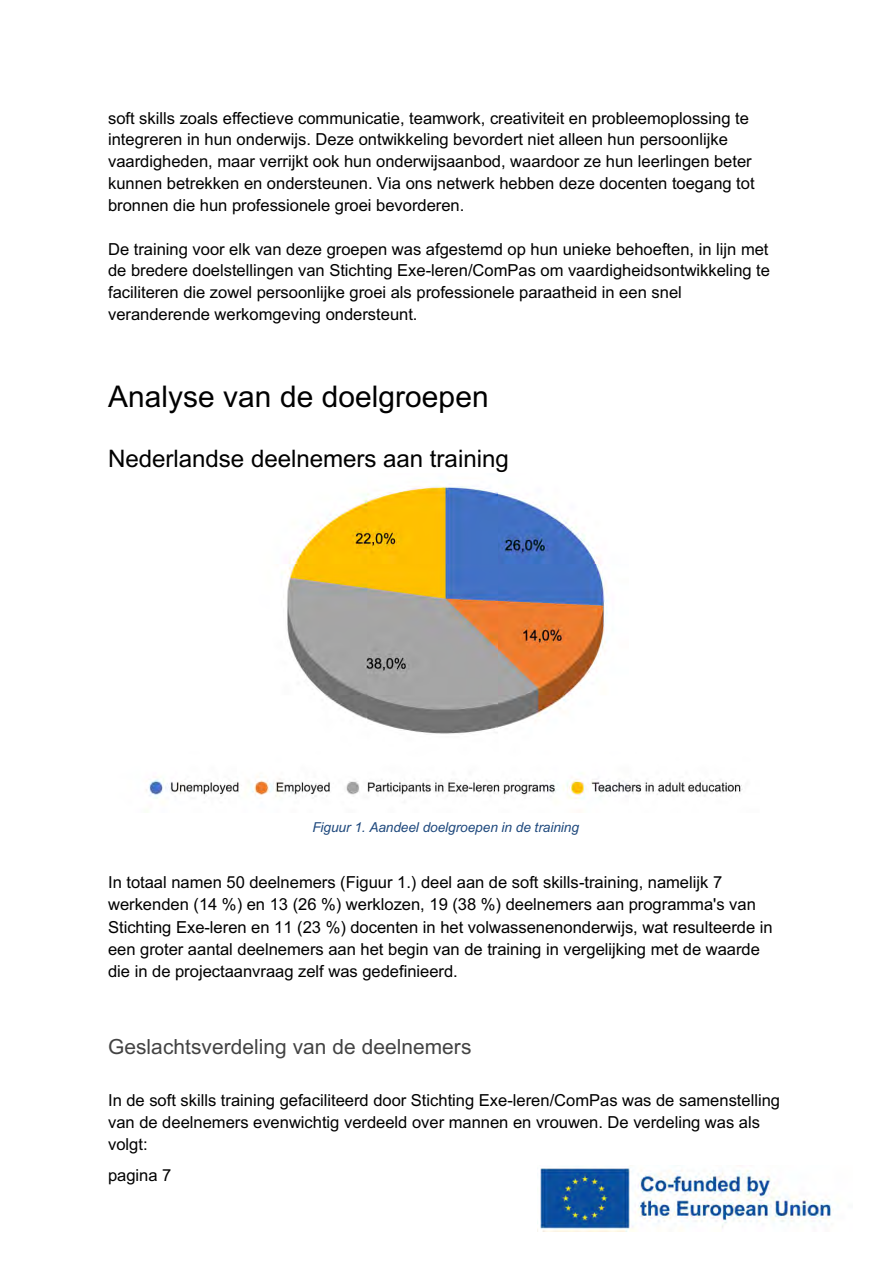
<style>
.page{position:relative;width:894px;height:1263px;background:#fff}
.page>*{position:absolute;margin:0;border:0;box-sizing:border-box;transform-origin:0 0}
.t1{font:29.85px "Arial";color:#000}
.t2{font:24.15px "Arial";letter-spacing:-.005em;color:#000}
.t3{font:20.85px "Arial";letter-spacing:.005em;color:#434343}
.t4{font:16.5px/21.8px "Arial";color:#000}
.t5{font:italic 13.65px "Arial";letter-spacing:-.005em;color:#1f497d}
</style>
<div class="page">
<img style="left:537px;top:1165px;width:296px;height:66px">
<img style="left:146px;top:486px;width:597px;height:313px">
<p class="t4" style="left:108px;top:107px;width:648px">soft skills zoals effectieve communicatie, teamwork, creativiteit en probleemoplossing te integreren in hun onderwijs. Deze ontwikkeling bevordert niet alleen hun persoonlijke vaardigheden, maar verrijkt ook hun onderwijsaanbod, waardoor ze hun leerlingen beter kunnen betrekken en ondersteunen. Via ons netwerk hebben deze docenten toegang tot bronnen die hun professionele groei bevorderen.</p>
<p class="t4" style="left:108px;top:238px;width:663px">De training voor elk van deze groepen was afgestemd op hun unieke behoeften, in lijn met de bredere doelstellingen van Stichting Exe-leren/ComPas om vaardigheidsontwikkeling te faciliteren die zowel persoonlijke groei als professionele paraatheid in een snel veranderende werkomgeving ondersteunt.</p>
<h1 class="t1" style="left:108px;top:379px;width:382px">Analyse van de doelgroepen</h1>
<h2 class="t2" style="left:108px;top:445px;width:402px">Nederlandse deelnemers aan training</h2>
<p class="t5" style="left:312px;top:819px;width:268px">Figuur 1. Aandeel doelgroepen in de training</p>
<p class="t4" style="left:108px;top:871px;width:666px">In totaal namen 50 deelnemers (Figuur 1.) deel aan de soft skills-training, namelijk 7 werkenden (14 %) en 13 (26 %) werklozen, 19 (38 %) deelnemers aan programma's van Stichting Exe-leren en 11 (23 %) docenten in het volwassenenonderwijs, wat resulteerde in een groter aantal deelnemers aan het begin van de training in vergelijking met de waarde die in de projectaanvraag zelf was gedefinieerd.</p>
<p class="t3" style="left:108px;top:1035px;width:365px">Geslachtsverdeling van de deelnemers</p>
<p class="t4" style="left:108px;top:1089px;width:673px">In de soft skills training gefaciliteerd door Stichting Exe-leren/ComPas was de samenstelling van de deelnemers evenwichtig verdeeld over mannen en vrouwen. De verdeling was als volgt:</p>
<p class="t4" style="left:108px;top:1164px;width:65px">pagina 7</p>
</div>
